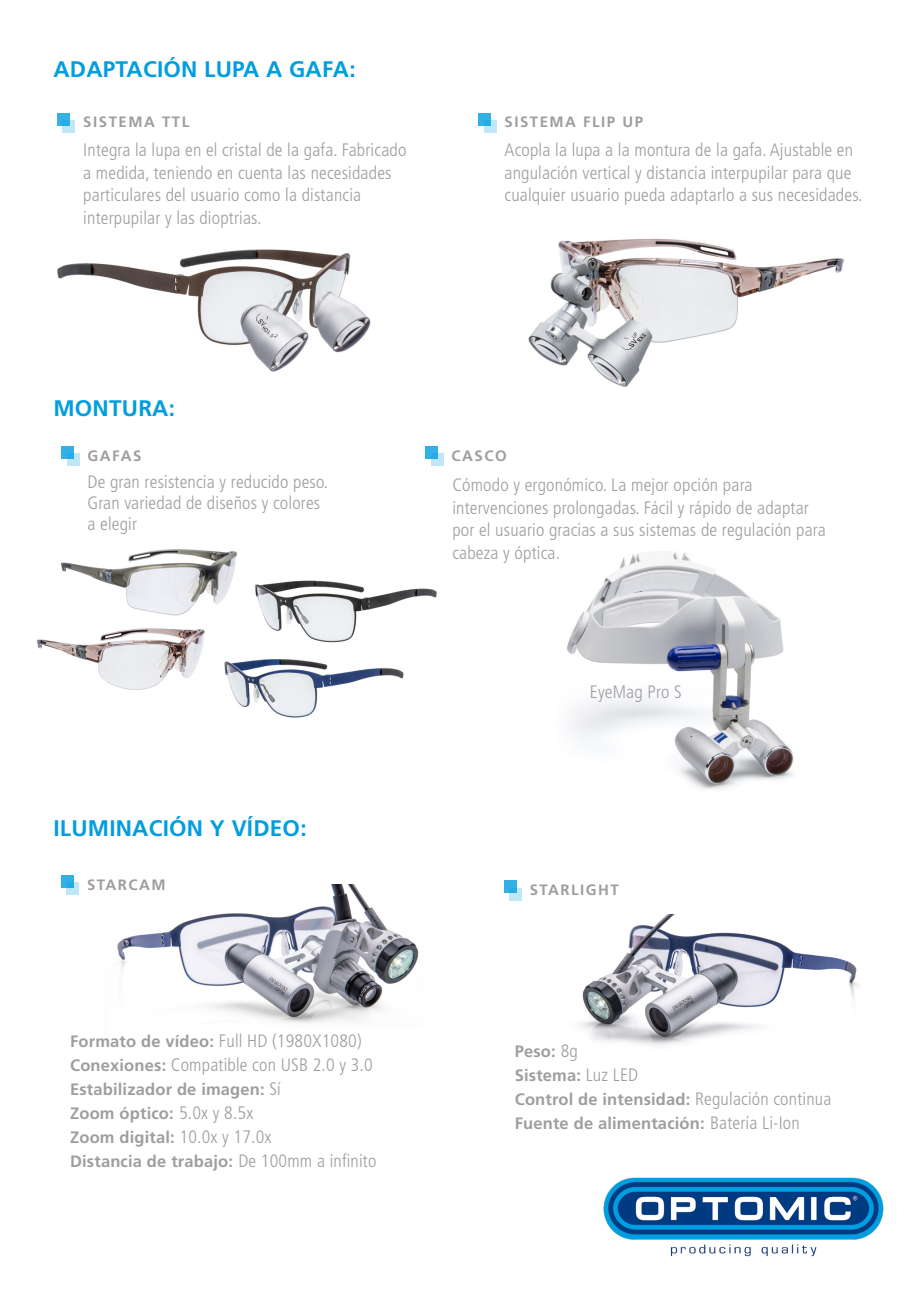
<style>
.page{position:relative;width:919px;height:1289px;background:#fff}
.page>*{position:absolute;margin:0;border:0;box-sizing:border-box;transform-origin:0 0}
.Estilo_de_párrafo_1{font:700 22.5px "Frutiger LT Std";letter-spacing:.01em;color:#009ee0}
.Estilo_de_párrafo_1-2{font:300 condensed 18px/22.5px "Frutiger LT Std";letter-spacing:.01em;color:#9c9e9f}
.t1{font:700 16.5px "Frutiger LT Std";letter-spacing:.01em;color:#9c9e9f}
.t2{font:700 15px "Frutiger LT Std";letter-spacing:.1em;color:#9c9e9f}
.s1{font-weight:700;font-stretch:normal;font-size:16.5px}
.s2{font-weight:300;font-stretch:condensed;font-size:18px}
</style>
<div class="page">
<img style="left:580px;top:914px;width:278px;height:132px">
<img style="left:117px;top:884px;width:302px;height:139px">
<img style="left:567px;top:552px;width:227px;height:238px">
<svg style="left:57px;top:113px;width:13px;height:12px"></svg>
<svg style="left:63px;top:121px;width:12px;height:12px"></svg>
<div style="left:62px;top:446px;width:12px;height:12px;background:#33b1e6"></div>
<svg style="left:67px;top:453px;width:12px;height:13px"></svg>
<div style="left:61px;top:875px;width:13px;height:12px;background:#33b1e6"></div>
<svg style="left:67px;top:882px;width:12px;height:13px"></svg>
<div style="left:503px;top:880px;width:13px;height:13px;background:#33b1e6"></div>
<svg style="left:509px;top:888px;width:12px;height:12px"></svg>
<div style="left:425px;top:446px;width:13px;height:12px;background:#33b1e6"></div>
<svg style="left:431px;top:453px;width:12px;height:13px"></svg>
<svg style="left:478px;top:113px;width:13px;height:12px"></svg>
<svg style="left:484px;top:121px;width:12px;height:12px"></svg>
<img style="left:528px;top:238px;width:316px;height:149px">
<img style="left:255px;top:580px;width:182px;height:63px">
<img style="left:61px;top:549px;width:176px;height:67px">
<img style="left:36px;top:628px;width:169px;height:62px">
<img style="left:224px;top:659px;width:180px;height:59px">
<img style="left:57px;top:249px;width:314px;height:123px">
<img style="left:603px;top:1177px;width:281px;height:79px">
<p class="Estilo_de_párrafo_1" style="left:53px;top:56px;width:304px">ADAPTACIÓN LUPA A GAFA:</p>
<p class="t2" style="left:83px;top:113px;width:107px">SISTEMA TTL</p>
<p class="Estilo_de_párrafo_1-2" style="left:83px;top:139px;width:324px">Integra la lupa en el cristal de la gafa. Fabricado a medida, teniendo en cuenta las necesidades particulares del usuario como la distancia interpupilar y las dioptrias.</p>
<p class="t2" style="left:504px;top:113px;width:140px">SISTEMA FLIP UP</p>
<p class="Estilo_de_párrafo_1-2" style="left:504px;top:139px;width:359px">Acopla la lupa a la montura de la gafa. Ajustable en angulación vertical y distancia interpupilar para que cualquier usuario pueda adaptarlo a sus necesidades.</p>
<p class="Estilo_de_párrafo_1" style="left:53px;top:395px;width:123px">MONTURA:</p>
<p class="t2" style="left:87px;top:446px;width:55px">GAFAS</p>
<p class="t2" style="left:451px;top:446px;width:57px">CASCO</p>
<p class="Estilo_de_párrafo_1-2" style="left:87px;top:472px;width:242px;line-height:21px">De gran resistencia y reducido peso.<br>Gran variedad de diseños y colores a elegir</p>
<p class="Estilo_de_párrafo_1-2" style="left:452px;top:474px;width:375px">Cómodo y ergonómico. La mejor opción para intervenciones prolongadas. Fácil y rápido de adaptar por el usuario gracias a sus sistemas de regulación para cabeza y óptica.</p>
<p class="Estilo_de_párrafo_1" style="left:53px;top:815px;width:255px">ILUMINACIÓN Y VÍDEO:</p>
<p class="t2" style="left:87px;top:875px;width:80px">STARCAM</p>
<p class="Estilo_de_párrafo_1-2" style="left:70px;top:1029px;width:293px"><span class="s1">Formato de vídeo:</span> Full HD (1980X1080)</p>
<p class="Estilo_de_párrafo_1-2" style="left:70px;top:1053px;width:304px"><span class="s1">Conexiones:</span> Compatible con USB 2.0 y 3.0</p>
<p class="t1" style="left:70px;top:1079px;width:212px">Estabilizador de imagen: <span class="s2">Sí</span></p>
<p class="t1" style="left:70px;top:1103px;width:185px">Zoom óptico: <span class="s2">5.0x y 8.5x</span></p>
<p class="t1" style="left:70px;top:1127px;width:203px">Zoom digital: <span class="s2">10.0x y 17.0x</span></p>
<p class="t1" style="left:70px;top:1151px;width:308px">Distancia de trabajo: <span class="s2">De 100mm a infinito</span></p>
<p class="Estilo_de_párrafo_1-2" style="left:590px;top:681px;width:93px">EyeMag Pro S</p>
<p class="t2" style="left:529px;top:881px;width:91px">STARLIGHT</p>
<p class="t1" style="left:514px;top:1041px;width:65px">Peso: <span class="s2">8g</span></p>
<p class="t1" style="left:514px;top:1065px;width:125px">Sistema: <span class="s2">Luz LED</span></p>
<p class="t1" style="left:514px;top:1089px;width:318px">Control de intensidad: <span class="s2">Regulación continua</span></p>
<p class="t1" style="left:514px;top:1113px;width:286px">Fuente de alimentación: <span class="s2">Batería Li-Ion</span></p>
</div>
